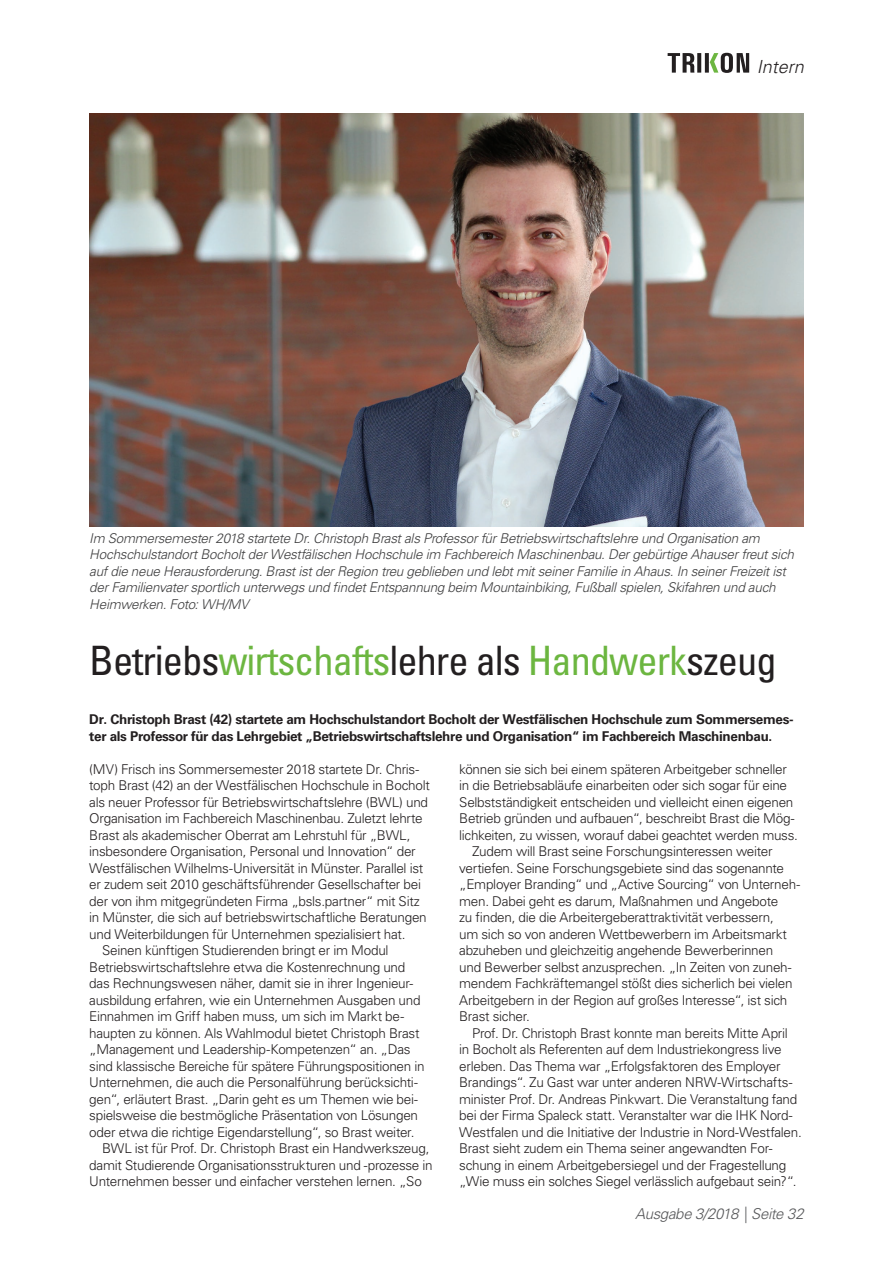
<style>
.page{position:relative;width:893px;height:1263px;background:#fff}
.page>*{position:absolute;margin:0;border:0;box-sizing:border-box;transform-origin:0 0}
.t1{font:condensed 40.5px "Univers LT Std";letter-spacing:-.025em;color:#231f20}
.t2{font:italic 300 18px "Univers LT Std";color:#231f20}
.t3{font:italic 300 15px "Univers LT Std";letter-spacing:-.025em;color:#57585a}
.t4{font:300 13.5px "Univers LT Std";letter-spacing:-.02em;color:#231f20}
.t5{font:italic 300 13.5px/16.5px "Univers LT Std";letter-spacing:-.02em;color:#3e3e3f}
.t6{font:700 13.5px/16.5px "Univers LT Std";letter-spacing:-.025em;color:#231f20}
.s1{color:#6cb640}
</style>
<div class="page">
<svg style="left:668px;top:53px;width:81px;height:20px"></svg>
<img style="left:89px;top:114px;width:715px;height:412px">
<h2 class="t2" style="left:757px;top:56px;width:49px">Intern</h2>
<p class="t5" style="left:89px;top:530px;width:706px">Im Sommersemester 2018 startete Dr. Christoph Brast als Professor für Betriebswirtschaftslehre und Organisation am Hochschulstandort Bocholt der Westfälischen Hochschule im Fachbereich Maschinenbau. Der gebürtige Ahauser freut sich auf die neue Herausforderung. Brast ist der Region treu geblieben und lebt mit seiner Familie in Ahaus. In seiner Freizeit ist der Familienvater sportlich unterwegs und findet Entspannung beim Mountainbiking, Fußball spielen, Skifahren und auch Heimwerken. Foto: WH/MV</p>
<h1 class="t1" style="left:89px;top:635px;width:689px">Betriebs<span class="s1">wirtschafts</span>lehre als <span class="s1">Handwerk</span>szeug</h1>
<p class="t6" style="left:89px;top:711px;width:706px">Dr. Christoph Brast (42) startete am Hochschulstandort Bocholt der Westfälischen Hochschule zum Sommersemes&shy;ter als Professor für das Lehrgebiet „Betriebswirtschaftslehre und Organisation“ im Fachbereich Maschinenbau.</p>
<p class="t4" style="left:89px;top:761px;width:331px">(MV) Frisch ins Sommersemester 2018 startete Dr. Chris-</p>
<p class="t4" style="left:89px;top:777px;width:342px">toph Brast (42) an der Westfälischen Hochschule in Bocholt</p>
<p class="t4" style="left:89px;top:794px;width:340px">als neuer Professor für Betriebswirtschaftslehre (BWL) und</p>
<p class="t4" style="left:89px;top:810px;width:335px">Organisation im Fachbereich Maschinenbau. Zuletzt lehrte</p>
<p class="t4" style="left:89px;top:827px;width:323px">Brast als akademischer Oberrat am Lehrstuhl für „BWL,</p>
<p class="t4" style="left:89px;top:843px;width:328px">insbesondere Organisation, Personal und Innovation“ der</p>
<p class="t4" style="left:89px;top:860px;width:336px">Westfälischen Wilhelms-Universität in Münster. Parallel ist</p>
<p class="t4" style="left:89px;top:876px;width:333px">er zudem seit 2010 geschäftsführender Gesellschafter bei</p>
<p class="t4" style="left:89px;top:893px;width:332px">der von ihm mitgegründeten Firma „bsls.partner“ mit Sitz</p>
<p class="t4" style="left:89px;top:909px;width:339px">in Münster, die sich auf betriebswirtschaftliche Beratungen</p>
<p class="t4" style="left:89px;top:926px;width:318px">und Weiterbildungen für Unternehmen spezialisiert hat.</p>
<p class="t4" style="left:102px;top:942px;width:288px">Seinen künftigen Studierenden bringt er im Modul</p>
<p class="t4" style="left:89px;top:959px;width:318px">Betriebswirtschaftslehre etwa die Kostenrechnung und</p>
<p class="t4" style="left:89px;top:975px;width:325px">das Rechnungswesen näher, damit sie in ihrer Ingenieur-</p>
<p class="t4" style="left:89px;top:992px;width:333px">ausbildung erfahren, wie ein Unternehmen Ausgaben und</p>
<p class="t4" style="left:89px;top:1008px;width:316px">Einnahmen im Griff haben muss, um sich im Markt be-</p>
<p class="t4" style="left:89px;top:1025px;width:332px">haupten zu können. Als Wahlmodul bietet Christoph Brast</p>
<p class="t4" style="left:89px;top:1041px;width:323px">„Management und Leadership-Kompetenzen“ an. „Das</p>
<p class="t4" style="left:89px;top:1058px;width:337px">sind klassische Bereiche für spätere Führungspositionen in</p>
<p class="t4" style="left:89px;top:1074px;width:330px">Unternehmen, die auch die Personalführung berücksichti-</p>
<p class="t4" style="left:89px;top:1091px;width:330px">gen“, erläutert Brast. „Darin geht es um Themen wie bei-</p>
<p class="t4" style="left:89px;top:1107px;width:330px">spielsweise die bestmögliche Präsentation von Lösungen</p>
<p class="t4" style="left:89px;top:1124px;width:327px">oder etwa die richtige Eigendarstellung“, so Brast weiter.</p>
<p class="t4" style="left:102px;top:1140px;width:329px">BWL ist für Prof. Dr. Christoph Brast ein Handwerkszeug,</p>
<p class="t4" style="left:89px;top:1157px;width:345px">damit Studierende Organisationsstrukturen und -prozesse in</p>
<p class="t4" style="left:89px;top:1173px;width:334px">Unternehmen besser und einfacher verstehen lernen. „So</p>
<p class="t4" style="left:459px;top:761px;width:329px">können sie sich bei einem späteren Arbeitgeber schneller</p>
<p class="t4" style="left:459px;top:777px;width:329px">in die Betriebsabläufe einarbeiten oder sich sogar für eine</p>
<p class="t4" style="left:459px;top:794px;width:336px">Selbstständigkeit entscheiden und vielleicht einen eigenen</p>
<p class="t4" style="left:459px;top:810px;width:337px">Betrieb gründen und aufbauen“, beschreibt Brast die Mög-</p>
<p class="t4" style="left:459px;top:827px;width:340px">lichkeiten, zu wissen, worauf dabei geachtet werden muss.</p>
<p class="t4" style="left:472px;top:843px;width:302px">Zudem will Brast seine Forschungsinteressen weiter</p>
<p class="t4" style="left:459px;top:860px;width:326px">vertiefen. Seine Forschungsgebiete sind das sogenannte</p>
<p class="t4" style="left:459px;top:876px;width:342px">„Employer Branding“ und „Active Sourcing“ von Unterneh-</p>
<p class="t4" style="left:459px;top:893px;width:320px">men. Dabei geht es darum, Maßnahmen und Angebote</p>
<p class="t4" style="left:459px;top:909px;width:316px">zu finden, die die Arbeitergeberattraktivität verbessern,</p>
<p class="t4" style="left:459px;top:926px;width:329px">um sich so von anderen Wettbewerbern im Arbeitsmarkt</p>
<p class="t4" style="left:459px;top:942px;width:315px">abzuheben und gleichzeitig angehende Bewerberinnen</p>
<p class="t4" style="left:459px;top:959px;width:334px">und Bewerber selbst anzusprechen. „In Zeiten von zuneh-</p>
<p class="t4" style="left:459px;top:975px;width:335px">mendem Fachkräftemangel stößt dies sicherlich bei vielen</p>
<p class="t4" style="left:459px;top:992px;width:330px">Arbeitgebern in der Region auf großes Interesse“, ist sich</p>
<p class="t4" style="left:459px;top:1008px;width:72px">Brast sicher.</p>
<p class="t4" style="left:472px;top:1025px;width:317px">Prof. Dr. Christoph Brast konnte man bereits Mitte April</p>
<p class="t4" style="left:459px;top:1041px;width:324px">in Bocholt als Referenten auf dem Industriekongress live</p>
<p class="t4" style="left:459px;top:1058px;width:323px">erleben. Das Thema war „Erfolgsfaktoren des Employer</p>
<p class="t4" style="left:459px;top:1074px;width:335px">Brandings“. Zu Gast war unter anderen NRW-Wirtschafts-</p>
<p class="t4" style="left:459px;top:1091px;width:340px">minister Prof. Dr. Andreas Pinkwart. Die Veranstaltung fand</p>
<p class="t4" style="left:459px;top:1107px;width:335px">bei der Firma Spaleck statt. Veranstalter war die IHK Nord-</p>
<p class="t4" style="left:459px;top:1124px;width:344px">Westfalen und die Initiative der Industrie in Nord-Westfalen.</p>
<p class="t4" style="left:459px;top:1140px;width:315px">Brast sieht zudem ein Thema seiner angewandten For-</p>
<p class="t4" style="left:459px;top:1157px;width:329px">schung in einem Arbeitgebersiegel und der Fragestellung</p>
<p class="t4" style="left:459px;top:1173px;width:339px">„Wie muss ein solches Siegel verlässlich aufgebaut sein?“.</p>
<p class="t3" style="left:635px;top:1205px;width:170px">Ausgabe 3/2018 | Seite 32</p>
</div>
